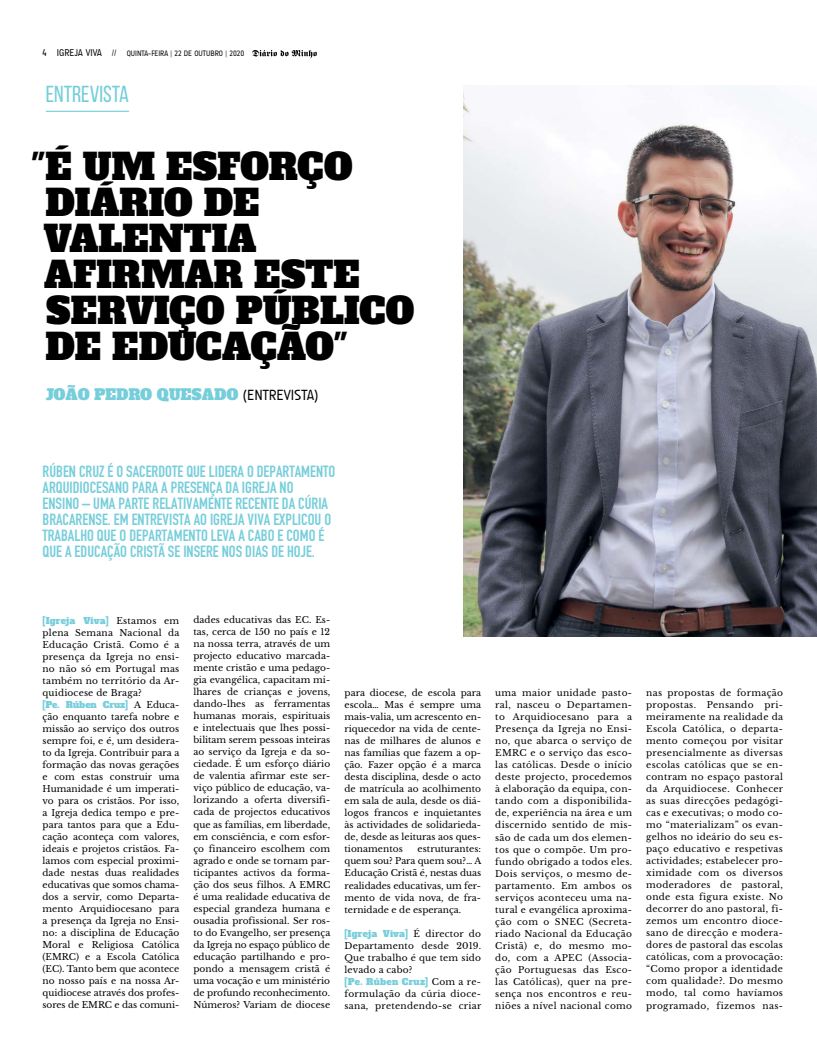
<style>
.page{position:relative;width:817px;height:1049px;background:#fff}
.page>*{position:absolute;margin:0;border:0;box-sizing:border-box;transform-origin:0 0}
.t1{font:36.2px/36px "Alfa Slab One";letter-spacing:-.01em;color:#000}
.t2{font:23.2px "Bebas Neue";color:#76cedb}
.t3{font:16px/16px "Bern Sans CT";color:#76cedb}
.t4{font:15px "Alfa Slab One";color:#76cedb}
.t5{font:9px/12px "Libre Baskerville";letter-spacing:.02em;color:#000;text-align:justify}
.t6{font:9px "Alfa Slab One";letter-spacing:.025em;color:#76cedb}
.t7{font:9px "Alfa Slab One";letter-spacing:.005em;color:#76cedb}
.t8{font:8px "A Udimat";color:#000}
.s1{font-size:10px}
.s2{font-family:"A Udimat";color:#000}
.s3{font-family:"Libre Baskerville";color:#000}
</style>
<div class="page">
<svg style="left:252px;top:50px;width:65px;height:8px"></svg>
<img style="left:463px;top:86px;width:353px;height:550px">
<hr style="left:46px;top:111px;width:83px;height:1px;background:#76cedb">
<p class="t8" style="left:43px;top:49px;width:203px"><span class="s1">4 IGREJA VIVA</span> // QUINTA-FEIRA | 22 DE OUTUBRO | 2020</p>
<h2 class="t2" style="left:46px;top:82px;width:85px">ENTREVISTA</h2>
<h1 class="t1" style="left:43px;top:150px;width:372px;text-indent:-12px">"É UM ESFORÇO<br>DIÁRIO DE<br>VALENTIA<br>AFIRMAR ESTE<br>SERVIÇO PÚBLICO<br>DE EDUCAÇÃO"</h1>
<h3 class="t4" style="left:46px;top:385px;width:274px">JOÃO PEDRO QUESADO <span class="s2">(ENTREVISTA)</span></h3>
<p class="t3" style="left:43px;top:464px;width:294px">RÚBEN CRUZ É O SACERDOTE QUE LIDERA O DEPARTAMENTO ARQUIDIOCESANO PARA A PRESENÇA DA IGREJA NO<br>ENSINO – UMA PARTE RELATIVAMENTE RECENTE DA CÚRIA BRACARENSE. EM ENTREVISTA AO IGREJA VIVA EXPLICOU O TRABALHO QUE O DEPARTAMENTO LEVA A CABO E COMO É QUE A EDUCAÇÃO CRISTÃ SE INSERE NOS DIAS DE HOJE.</p>
<p class="t6" style="left:43px;top:614px;width:138px">[Igreja Viva] <span class="s3">Estamos em</span></p>
<p class="t5" style="left:43px;top:626px;width:138px">plena Semana Nacional da Educação Cristã. Como é a presença da Igreja no ensi&shy;no não só em Portugal mas também no território da Ar&shy;quidiocese de Braga?</p>
<p class="t7" style="left:43px;top:698px;width:138px">[Pe. Rúben Cruz] <span class="s3">A Educa-</span></p>
<p class="t5" style="left:43px;top:710px;width:138px">ção enquanto tarefa nobre e missão ao serviço dos outros sempre foi, e é, um desidera&shy;to da Igreja. Contribuir para a formação das novas gerações e com estas construir uma Humanidade é um imperati&shy;vo para os cristãos. Por isso, a Igreja dedica tempo e pre&shy;para tantos para que a Edu&shy;cação aconteça com valores, ideais e projetos cristãos. Fa&shy;lamos com especial proximi&shy;dade nestas duas realidades educativas que somos chama&shy;dos a servir, como Departa&shy;mento Arquidiocesano para a presença da Igreja no Ensi&shy;no: a disciplina de Educação Moral e Religiosa Católica (EMRC) e a Escola Católica (EC). Tanto bem que acontece no nosso país e na nossa Ar&shy;quidiocese através dos profes&shy;sores de EMRC e das comuni-</p>
<p class="t5" style="left:193px;top:614px;width:138px">dades educativas das EC. Es&shy;tas, cerca de 150 no país e 12 na nossa terra, através de um projecto educativo marcada&shy;mente cristão e uma pedago&shy;gia evangélica, capacitam mi&shy;lhares de crianças e jovens, dando-lhes as ferramentas humanas morais, espirituais e intelectuais que lhes possi&shy;bilitam serem pessoas inteiras ao serviço da Igreja e da so&shy;ciedade. É um esforço diário de valentia afirmar este ser&shy;viço público de educação, va&shy;lorizando a oferta diversifi&shy;cada de projectos educativos que as famílias, em liberdade, em consciência, e com esfor&shy;ço financeiro escolhem com agrado e onde se tornam par&shy;ticipantes activos da forma&shy;ção dos seus filhos. A EMRC é uma realidade educativa de especial grandeza humana e ousadia profissional. Ser ros&shy;to do Evangelho, ser presença da Igreja no espaço público de educação partilhando e pro&shy;pondo a mensagem cristã é uma vocação e um ministério de profundo reconhecimento.<br>Números? Variam de diocese</p>
<p class="t5" style="left:344px;top:687px;width:138px">para diocese, de escola para escola… Mas é sempre uma mais-valia, um acrescento en&shy;riquecedor na vida de cente&shy;nas de milhares de alunos e nas famílias que fazem a op&shy;ção. Fazer opção é a marca desta disciplina, desde o acto de matrícula ao acolhimento em sala de aula, desde os diá&shy;logos francos e inquietantes às actividades de solidarieda&shy;de, desde as leituras aos ques&shy;tionamentos</p>
<p class="t5" style="left:344px;top:843px;width:138px;text-indent:73px">estruturantes: quem sou? Para quem sou?… A Educação Cristã é, nestas duas realidades educativas, um fer&shy;mento de vida nova, de fra&shy;ternidade e de esperança.</p>
<p class="t6" style="left:344px;top:927px;width:138px">[Igreja Viva] <span class="s3">É director do</span></p>
<p class="t5" style="left:344px;top:939px;width:138px">Departamento desde 2019.<br>Que trabalho é que tem sido levado a cabo?</p>
<p class="t6" style="left:344px;top:975px;width:138px">[Pe. Rúben Cruz] <span class="s3">Com a re-</span></p>
<p class="t5" style="left:344px;top:987px;width:138px">formulação da cúria dioce&shy;sana, pretendendo-se criar</p>
<p class="t5" style="left:495px;top:687px;width:138px">uma maior unidade pasto&shy;ral, nasceu o Departamen&shy;to Arquidiocesano para a Presença da Igreja no Ensi&shy;no, que abarca o serviço de EMRC e o serviço das esco&shy;las católicas. Desde o início deste projecto, procedemos à elaboração da equipa, con&shy;tando com a disponibilida&shy;de, experiência na área e um discernido sentido de mis&shy;são de cada um dos elemen&shy;tos que o compõe. Um pro&shy;fundo obrigado a todos eles.<br>Dois serviços, o mesmo de&shy;partamento. Em ambos os serviços aconteceu uma na&shy;tural e evangélica aproxima&shy;ção com o SNEC (Secreta&shy;riado Nacional da Educação Cristã) e, do mesmo mo&shy;do, com a APEC (Associa&shy;ção Portuguesas das Esco&shy;las Católicas), quer na pre&shy;sença nos encontros e reu&shy;niões a nível nacional como</p>
<p class="t5" style="left:646px;top:687px;width:138px">nas propostas de formação propostas. Pensando pri&shy;meiramente na realidade da Escola Católica, o departa&shy;mento começou por visitar presencialmente as diversas escolas católicas que se en&shy;contram no espaço pastoral da Arquidiocese. Conhecer as suas direcções pedagógi&shy;cas e executivas; o modo co&shy;mo “materializam” os evan&shy;gelhos no ideário do seu es&shy;paço educativo e respetivas actividades; estabelecer pro&shy;ximidade com os diversos moderadores de pastoral, onde esta figura existe. No decorrer do ano pastoral, fi&shy;zemos um encontro dioce&shy;sano de direcção e modera&shy;dores de pastoral das escolas católicas, com a provocação: “Como propor a identidade com qualidade?. Do mesmo modo, tal como havíamos programado, fizemos nas-</p>
</div>
